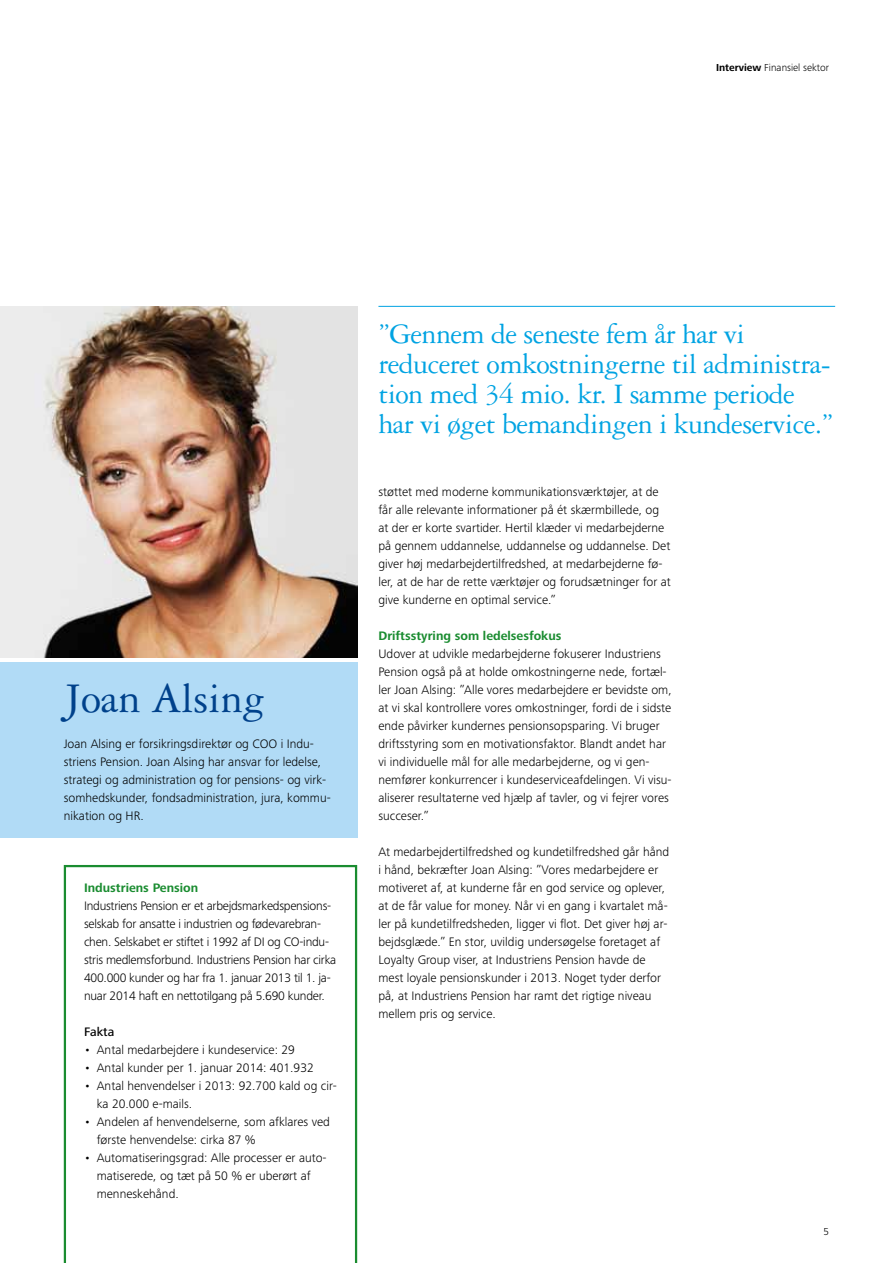
<style>
.page{position:relative;width:893px;height:1263px;background:#fff}
.page>*{position:absolute;margin:0;border:0;box-sizing:border-box;transform-origin:0 0}
.t1{font:45px "Garamond 3 LT Std";letter-spacing:-.005em;color:#00418b}
.t2{font:30px/30px "Garamond 3 LT Std";letter-spacing:-.02em;color:#00a3e2}
.t3{font:300 12.75px/18px "Frutiger Next Pro";color:#000}
.t4{font:300 12.75px/18px "Frutiger Next Pro";letter-spacing:-.02em;color:#000}
.t5{font:700 12.75px "Frutiger Next Pro";color:#1a8c30}
.t6{font:500 12.75px "Frutiger Next Pro";color:#000}
.t7{font:300 10.5px "Frutiger Next Pro";color:#000}
.s1{font-weight:700}
</style>
<div class="page">
<div style="left:0;top:662px;width:357px;height:176px;background:#b1dbf6"></div>
<img style="left:0;top:306px;width:357px;height:352px">
<svg style="left:64px;top:865px;width:293px;height:398px"></svg>
<hr style="left:378px;top:306px;width:457px;height:1px;background:#00a3e2">
<p class="t7" style="left:716px;top:62px;width:115px"><span class="s1">Interview</span> Finansiel sektor</p>
<h1 class="t1" style="left:64px;top:674px;width:203px">Joan Alsing</h1>
<p class="t3" style="left:64px;top:734px;width:268px">Joan Alsing er forsikringsdirektør og COO i Indu&shy;striens Pension. Joan Alsing har ansvar for ledelse, strategi og administration og for pensions- og virk&shy;somhedskunder, fondsadministration, jura, kommu&shy;nikation og HR.</p>
<p class="t5" style="left:84px;top:880px;width:116px">Industriens Pension</p>
<p class="t4" style="left:84px;top:896px;width:254px">Industriens Pension er et arbejdsmarkedspensions&shy;selskab for ansatte i industrien og fødevarebran&shy;chen. Selskabet er stiftet i 1992 af DI og CO-indu&shy;stris medlemsforbund. Industriens Pension har cirka 400.000 kunder og har fra 1. januar 2013 til 1. ja&shy;nuar 2014 haft en nettotilgang på 5.690 kunder.</p>
<p class="t6" style="left:84px;top:1024px;width:32px">Fakta</p>
<p class="t3" style="left:84px;top:1041px;width:212px">• Antal medarbejdere i kundeservice: 29</p>
<p class="t3" style="left:84px;top:1059px;width:231px">• Antal kunder per 1. januar 2014: 401.932</p>
<p class="t3" style="left:97px;top:1077px;width:242px;text-indent:-13px">• Antal henvendelser i 2013: 92.700 kald og cir&shy;ka 20.000 e-mails.</p>
<p class="t3" style="left:97px;top:1113px;width:235px;text-indent:-13px">• Andelen af henvendelserne, som afklares ved første henvendelse: cirka 87 %</p>
<p class="t3" style="left:97px;top:1149px;width:231px;text-indent:-13px">• Automatiseringsgrad: Alle processer er auto&shy;matiserede, og tæt på 50 % er uberørt af menneskehånd.</p>
<h2 class="t2" style="left:378px;top:319px;width:456px">”Gennem de seneste fem år har vi reduceret omkostningerne til administra&shy;tion med 34 mio. kr. I samme periode har vi øget bemandingen i kundeservice.”</h2>
<p class="t3" style="left:378px;top:482px;width:294px">støttet med moderne kommunikationsværktøjer, at de får alle relevante informationer på ét skærmbillede, og at der er korte svartider. Hertil klæder vi medarbejderne på gennem uddannelse, uddannelse og uddannelse. Det giver høj medarbejdertilfredshed, at medarbejderne fø&shy;ler, at de har de rette værktøjer og forudsætninger for at give kunderne en optimal service.”</p>
<p class="t5" style="left:378px;top:628px;width:185px">Driftsstyring som ledelsesfokus</p>
<p class="t3" style="left:378px;top:644px;width:295px">Udover at udvikle medarbejderne fokuserer Industriens Pension også på at holde omkostningerne nede, fortæl&shy;ler Joan Alsing: ”Alle vores medarbejdere er bevidste om, at vi skal kontrollere vores omkostninger, fordi de i sidste ende påvirker kundernes pensionsopsparing. Vi bruger driftsstyring som en motivationsfaktor. Blandt andet har vi individuelle mål for alle medarbejderne, og vi gen&shy;nemfører konkurrencer i kundeserviceafdelingen. Vi visu&shy;aliserer resultaterne ved hjælp af tavler, og vi fejrer vores succeser.”</p>
<p class="t3" style="left:378px;top:842px;width:292px">At medarbejdertilfredshed og kundetilfredshed går hånd i hånd, bekræfter Joan Alsing: ”Vores medarbejdere er motiveret af, at kunderne får en god service og oplever, at de får value for money. Når vi en gang i kvartalet må&shy;ler på kundetilfredsheden, ligger vi flot. Det giver høj ar&shy;bejdsglæde.” En stor, uvildig undersøgelse foretaget af Loyalty Group viser, at Industriens Pension havde de mest loyale pensionskunder i 2013. Noget tyder derfor på, at Industriens Pension har ramt det rigtige niveau mellem pris og service.</p>
<p class="t7" style="left:824px;top:1225px;width:7px">5</p>
</div>
